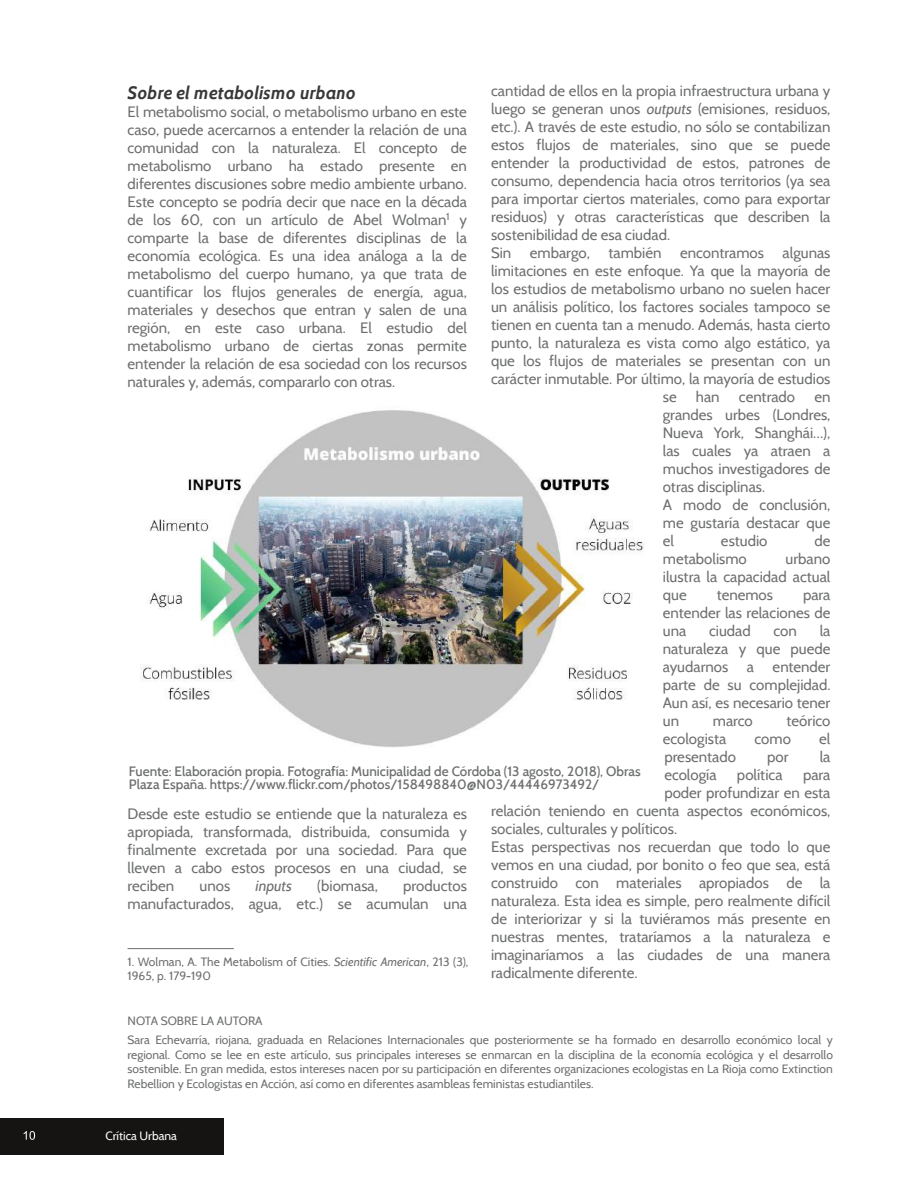
<style>
.page{position:relative;width:918px;height:1188px;background:#fff}
.page>*{position:absolute;margin:0;border:0;box-sizing:border-box;transform-origin:0 0}
.t1{font:italic 700 18px "Cabin";color:#383838}
.t2{font:15px/18px "Cabin";color:#6d6e6f;text-align:justify}
.t3{font:italic 15px "Cabin";color:#6d6e6f}
.t4{font:500 13.5px/13.5px "Cabin";color:#6d6e6f}
.t5{font:12px/14.4px "Cabin";color:#6d6e6f}
.t6{font:12px "Cabin";color:#fff}
.s1{font-style:italic}
</style>
<div class="page">
<div style="left:0;top:1118px;width:213px;height:36px;background:#161413"></div>
<div style="left:58px;top:1118px;width:166px;height:36px;background:#161413"></div>
<svg style="left:24px;top:1131px;width:11px;height:9px"></svg>
<img style="left:140px;top:410px;width:505px;height:338px">
<hr style="left:128px;top:948px;width:106px;height:1px;background:#6d6e6f">
<p class="t1" style="left:128px;top:81px;width:230px">Sobre el metabolismo urbano</p>
<p class="t2" style="left:128px;top:102px;width:341px">El metabolismo social, o metabolismo urbano en este caso, puede acercarnos a entender la relación de una comunidad con la naturaleza. El concepto de metabolismo urbano ha estado presente en diferentes discusiones sobre medio ambiente urbano.<br>Este concepto se podría decir que nace en la década de los 60, con un artículo de Abel Wolman<sup>1</sup> y comparte la base de diferentes disciplinas de la economía ecológica. Es una idea análoga a la de metabolismo del cuerpo humano, ya que trata de cuantificar los flujos generales de energía, agua, materiales y desechos que entran y salen de una región, en este caso urbana. El estudio del metabolismo urbano de ciertas zonas permite entender la relación de esa sociedad con los recursos naturales y, además, compararlo con otras.</p>
<p class="t2" style="left:491px;top:82px;width:341px">cantidad de ellos en la propia infraestructura urbana y</p>
<p class="t2" style="left:491px;top:100px;width:341px">luego se generan unos <span class="s1">outputs</span> (emisiones, residuos,</p>
<p class="t2" style="left:491px;top:118px;width:341px">etc.). A través de este estudio, no sólo se contabilizan</p>
<p class="t2" style="left:491px;top:136px;width:341px">estos flujos de materiales, sino que se puede</p>
<p class="t2" style="left:491px;top:154px;width:341px">entender la productividad de estos, patrones de</p>
<p class="t2" style="left:491px;top:172px;width:341px">consumo, dependencia hacia otros territorios (ya sea</p>
<p class="t2" style="left:491px;top:190px;width:341px">para importar ciertos materiales, como para exportar</p>
<p class="t2" style="left:491px;top:208px;width:341px">residuos) y otras características que describen la</p>
<p class="t2" style="left:491px;top:226px;width:180px">sostenibilidad de esa ciudad.</p>
<p class="t2" style="left:491px;top:244px;width:341px">Sin embargo, también encontramos algunas</p>
<p class="t2" style="left:491px;top:262px;width:341px">limitaciones en este enfoque. Ya que la mayoría de</p>
<p class="t2" style="left:491px;top:280px;width:341px">los estudios de metabolismo urbano no suelen hacer</p>
<p class="t2" style="left:491px;top:298px;width:341px">un análisis político, los factores sociales tampoco se</p>
<p class="t2" style="left:491px;top:316px;width:341px">tienen en cuenta tan a menudo. Además, hasta cierto</p>
<p class="t2" style="left:491px;top:334px;width:341px">punto, la naturaleza es vista como algo estático, ya</p>
<p class="t2" style="left:491px;top:352px;width:341px">que los flujos de materiales se presentan con un</p>
<p class="t2" style="left:491px;top:370px;width:341px">carácter inmutable. Por último, la mayoría de estudios</p>
<p class="t2" style="left:663px;top:388px;width:15px">se</p>
<p class="t2" style="left:696px;top:388px;width:25px">han</p>
<p class="t2" style="left:739px;top:388px;width:58px">centrado</p>
<p class="t2" style="left:663px;top:388px;width:169px;text-align:left;text-indent:152px">en grandes urbes (Londres,<br>Nueva York, Shanghái…), las cuales ya atraen a muchos investigadores de otras disciplinas.<br>A modo de conclusión, me gustaría destacar que el</p>
<p class="t2" style="left:721px;top:532px;width:48px">estudio</p>
<p class="t2" style="left:814px;top:532px;width:18px">de</p>
<p class="t2" style="left:663px;top:550px;width:85px">metabolismo</p>
<p class="t2" style="left:663px;top:550px;width:169px;text-indent:123px">urbano ilustra la capacidad actual que</p>
<p class="t2" style="left:717px;top:586px;width:58px">tenemos</p>
<p class="t2" style="left:663px;top:586px;width:169px;text-indent:140px">para entender las relaciones de una</p>
<p class="t2" style="left:663px;top:622px;width:169px;text-indent:157px">la naturaleza y que puede ayudarnos a entender parte de su complejidad.<br>Aun así, es necesario tener un</p>
<p class="t2" style="left:709px;top:622px;width:43px">ciudad</p>
<p class="t2" style="left:774px;top:622px;width:25px">con</p>
<p class="t2" style="left:713px;top:712px;width:41px">marco</p>
<p class="t2" style="left:787px;top:712px;width:45px">teórico</p>
<p class="t2" style="left:663px;top:730px;width:65px">ecologista</p>
<p class="t2" style="left:755px;top:730px;width:38px">como</p>
<p class="t2" style="left:819px;top:730px;width:13px">el</p>
<p class="t2" style="left:664px;top:748px;width:73px">presentado</p>
<p class="t2" style="left:767px;top:748px;width:23px">por</p>
<p class="t2" style="left:820px;top:748px;width:12px">la</p>
<p class="t2" style="left:664px;top:766px;width:54px">ecología</p>
<p class="t2" style="left:737px;top:766px;width:47px">política</p>
<p class="t2" style="left:803px;top:766px;width:29px">para</p>
<p class="t2" style="left:664px;top:784px;width:168px">poder profundizar en esta</p>
<p class="t2" style="left:491px;top:802px;width:341px">relación teniendo en cuenta aspectos económicos,</p>
<p class="t2" style="left:491px;top:820px;width:188px">sociales, culturales y políticos.</p>
<p class="t2" style="left:491px;top:838px;width:341px">Estas perspectivas nos recuerdan que todo lo que</p>
<p class="t2" style="left:491px;top:856px;width:341px">vemos en una ciudad, por bonito o feo que sea, está</p>
<p class="t2" style="left:491px;top:874px;width:341px">construido con materiales apropiados de la</p>
<p class="t2" style="left:491px;top:892px;width:341px">naturaleza. Esta idea es simple, pero realmente difícil</p>
<p class="t2" style="left:491px;top:910px;width:341px">de interiorizar y si la tuviéramos más presente en</p>
<p class="t2" style="left:491px;top:928px;width:341px">nuestras mentes, trataríamos a la naturaleza e</p>
<p class="t2" style="left:491px;top:946px;width:341px">imaginaríamos a las ciudades de una manera</p>
<p class="t2" style="left:491px;top:964px;width:148px">radicalmente diferente.</p>
<p class="t4" style="left:129px;top:764px;width:513px">Fuente: Elaboración propia. Fotografía: Municipalidad de Córdoba (13 agosto, 2018), Obras<br>Plaza España. https://www.flickr.com/photos/158498840@N03/44446973492/</p>
<p class="t2" style="left:128px;top:804px;width:341px">Desde este estudio se entiende que la naturaleza es apropiada, transformada, distribuida, consumida y finalmente excretada por una sociedad. Para que lleven a cabo estos procesos en una ciudad, se reciben</p>
<p class="t2" style="left:128px;top:876px;width:341px;text-align:right">productos<br>manufacturados, agua, etc.) se acumulan una</p>
<p class="t2" style="left:200px;top:876px;width:32px">unos</p>
<p class="t3" style="left:255px;top:876px;width:38px">inputs</p>
<p class="t2" style="left:317px;top:876px;width:62px">(biomasa,</p>
<p class="t5" style="left:128px;top:955px;width:342px;line-height:13.5px">1. Wolman, A. The Metabolism of Cities. <span class="s1">Scientific American</span>, 213 (3),<br>1965, p. 179-190</p>
<p class="t5" style="left:128px;top:1012px;width:707px;line-height:18.9px">NOTA SOBRE LA AUTORA<br>Sara Echevarría, riojana, graduada en Relaciones Internacionales que posteriormente se ha formado en desarrollo económico local y</p>
<p class="t5" style="left:128px;top:1047px;width:707px;text-align:justify">regional. Como se lee en este artículo, sus principales intereses se enmarcan en la disciplina de la economía ecológica y el desarrollo sostenible. En gran medida, estos intereses nacen por su participación en diferentes organizaciones ecologistas en La Rioja como Extinction Rebellion y Ecologistas en Acción, así como en diferentes asambleas feministas estudiantiles.</p>
<p class="t6" style="left:105px;top:1128px;width:73px">Crítica Urbana</p>
</div>
